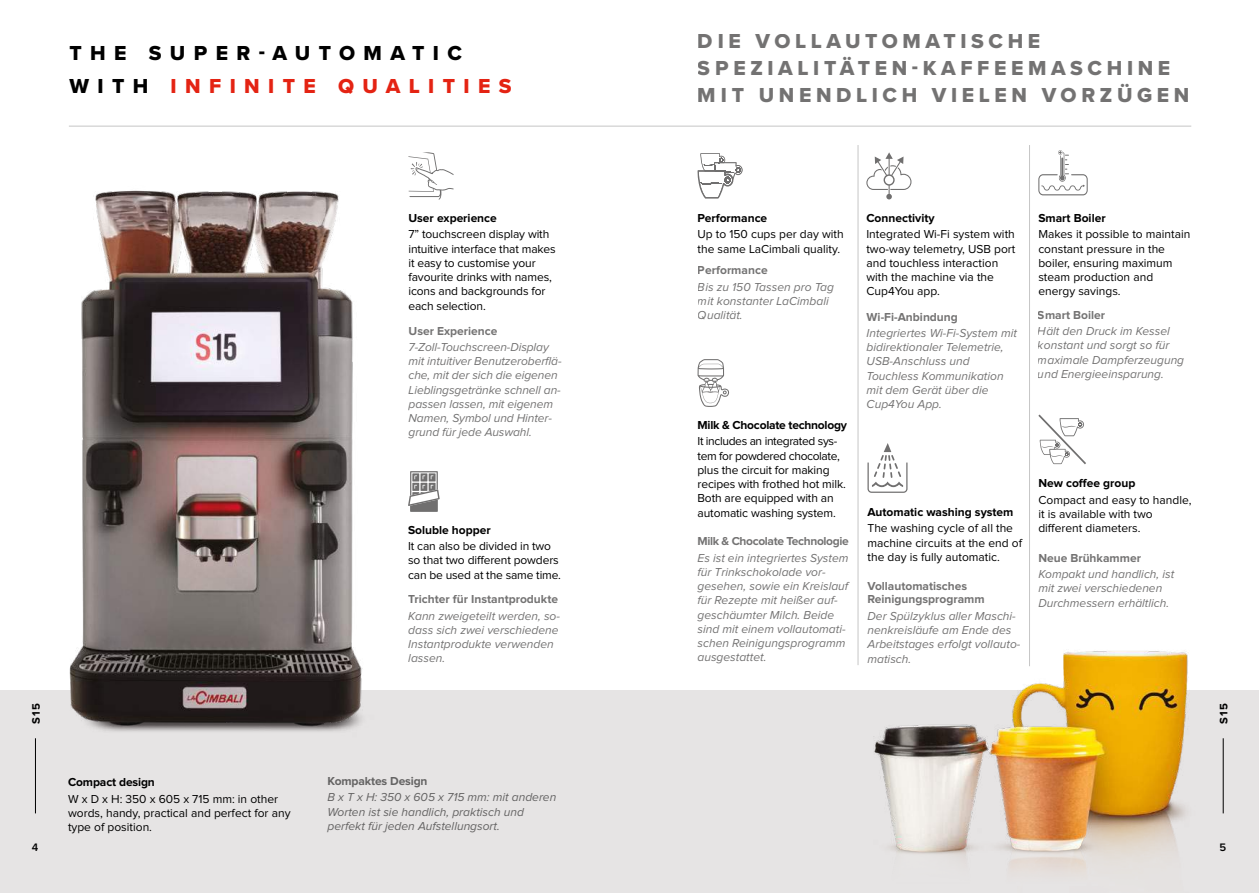
<style>
.page{position:relative;width:1259px;height:893px;background:#fff}
.page>*{position:absolute;margin:0;border:0;box-sizing:border-box;transform-origin:0 0}
.t1{font:21px/27px "Proxima Nova Extrabld";letter-spacing:.22em;color:#646363}
.t2{font:21px/33px "Proxima Nova Extrabld";letter-spacing:.4em;color:#000}
.t3{font:italic 12px/14.2px "Proxima Nova";color:#646363}
.t4{font:12px/14.2px "Proxima Nova";color:#000}
.t5{font:700 12px/13.5px "Proxima Nova";color:#646363}
.t6{font:700 12px "Proxima Nova";color:#000}
.t7{font:700 12px "Proxima Nova";letter-spacing:-.03em;color:#646363}
.t8{font:700 12px "Proxima Nova";letter-spacing:-.02em;color:#000}
.t9{font:700 11.25px "Proxima Nova";letter-spacing:.1em;color:#000}
.t10{font:600 11.25px "Proxima Nova";color:#000}
.s1{color:#e42313}
</style>
<div class="page">
<div style="left:0;top:690px;width:1259px;height:203px;background:#e6e4e4"></div>
<img style="left:69px;top:190px;width:294px;height:542px">
<img style="left:858px;top:605px;width:330px;height:267px">
<svg style="left:697px;top:359px;width:32px;height:48px"></svg>
<svg style="left:697px;top:153px;width:45px;height:46px"></svg>
<svg style="left:866px;top:152px;width:45px;height:47px"></svg>
<svg style="left:408px;top:471px;width:32px;height:41px"></svg>
<svg style="left:408px;top:152px;width:45px;height:47px"></svg>
<svg style="left:867px;top:443px;width:40px;height:50px"></svg>
<svg style="left:1038px;top:150px;width:49px;height:45px"></svg>
<svg style="left:1038px;top:414px;width:48px;height:50px"></svg>
<hr style="left:857px;top:145px;width:1px;height:520px;background:#c6c6c6">
<hr style="left:69px;top:126px;width:1122px;height:1px;background:#c6c6c6">
<hr style="left:1029px;top:145px;width:1px;height:521px;background:#c6c6c6">
<hr style="left:35px;top:738px;width:1px;height:75px;background:#000">
<hr style="left:1222px;top:738px;width:1px;height:75px;background:#000">
<h1 class="t2" style="left:69px;top:36px;width:444px">THE SUPER-AUTOMATIC<br>WITH <span class="s1">INFINITE QUALITIES</span></h1>
<h1 class="t1" style="left:698px;top:28px;width:493px">DIE VOLLAUTOMATISCHE<br>SPEZIALITÄTEN-KAFFEEMASCHINE<br>MIT UNENDLICH VIELEN VORZÜGEN</h1>
<p class="t9" style="left:30px;top:724px;width:22px;rotate:-90deg">S15</p>
<p class="t10" style="left:32px;top:841px;width:8px">4</p>
<p class="t6" style="left:68px;top:776px;width:88px">Compact design</p>
<p class="t4" style="left:68px;top:792px;width:224px">W x D x H: 350 x 605 x 715 mm: in other words, handy, practical and perfect for any type of position.</p>
<p class="t6" style="left:408px;top:211px;width:90px">User experience</p>
<p class="t4" style="left:408px;top:227px;width:149px">7” touchscreen display with intuitive interface that makes it easy to customise your favourite drinks with names, icons and backgrounds for each selection.</p>
<p class="t5" style="left:408px;top:324px;width:90px">User Experience</p>
<p class="t3" style="left:408px;top:340px;width:155px">7-Zoll-Touchscreen-Display mit intuitiver Benutzeroberflä&shy;che, mit der sich die eigenen<br>Lieblingsgetränke schnell an&shy;passen lassen, mit eigenem<br>Namen, Symbol und Hinter&shy;grund für jede Auswahl.</p>
<p class="t6" style="left:866px;top:211px;width:70px">Connectivity</p>
<p class="t4" style="left:866px;top:227px;width:150px">Integrated Wi-Fi system with two-way telemetry, USB port and touchless interaction with the machine via the<br>Cup4You app.</p>
<p class="t6" style="left:1038px;top:211px;width:69px">Smart Boiler</p>
<p class="t4" style="left:1038px;top:227px;width:154px">Makes it possible to maintain constant pressure in the boiler, ensuring maximum steam production and energy savings.</p>
<p class="t6" style="left:697px;top:211px;width:71px">Performance</p>
<p class="t4" style="left:697px;top:227px;width:148px">Up to 150 cups per day with the same LaCimbali quality.</p>
<p class="t5" style="left:698px;top:264px;width:71px">Performance</p>
<p class="t3" style="left:698px;top:280px;width:137px">Bis zu 150 Tassen pro Tag mit konstanter LaCimbali<br>Qualität.</p>
<p class="t5" style="left:1037px;top:308px;width:69px">Smart Boiler</p>
<p class="t3" style="left:1037px;top:324px;width:148px">Hält den Druck im Kessel konstant und sorgt so für maximale Dampferzeugung und Energieeinsparung.</p>
<p class="t5" style="left:866px;top:310px;width:93px">Wi-Fi-Anbindung</p>
<p class="t3" style="left:866px;top:326px;width:152px">Integriertes Wi-Fi-System mit bidirektionaler Telemetrie,<br>USB-Anschluss und<br>Touchless Kommunikation mit dem Gerät über die<br>Cup4You App.</p>
<p class="t8" style="left:697px;top:418px;width:151px">Milk &amp; Chocolate technology</p>
<p class="t4" style="left:697px;top:435px;width:150px">It includes an integrated sys&shy;tem for powdered chocolate, plus the circuit for making recipes with frothed hot milk.<br>Both are equipped with an automatic washing system.</p>
<p class="t7" style="left:697px;top:534px;width:153px">Milk &amp; Chocolate Technologie</p>
<p class="t3" style="left:697px;top:551px;width:152px">Es ist ein integriertes System für Trinkschokolade vor&shy;gesehen, sowie ein Kreislauf für Rezepte mit heißer auf&shy;geschäumter Milch. Beide sind mit einem vollautomati&shy;schen Reinigungsprogramm ausgestattet.</p>
<p class="t6" style="left:1038px;top:476px;width:98px">New coffee group</p>
<p class="t4" style="left:1038px;top:493px;width:155px">Compact and easy to handle, it is available with two</p>
<p class="t6" style="left:867px;top:505px;width:147px">Automatic washing system</p>
<p class="t4" style="left:867px;top:521px;width:156px">The washing cycle of all the machine circuits at the end of the day is fully automatic.</p>
<p class="t6" style="left:408px;top:523px;width:84px">Soluble hopper</p>
<p class="t4" style="left:1038px;top:521px;width:104px">different diameters.</p>
<p class="t4" style="left:408px;top:539px;width:154px">It can also be divided in two so that two different powders can be used at the same time.</p>
<p class="t5" style="left:1038px;top:551px;width:104px">Neue Brühkammer</p>
<p class="t3" style="left:1038px;top:567px;width:137px">Kompakt und handlich, ist mit zwei verschiedenen<br>Durchmessern erhältlich.</p>
<p class="t5" style="left:867px;top:579px;width:119px">Vollautomatisches<br>Reinigungsprogramm</p>
<p class="t3" style="left:867px;top:609px;width:154px">Der Spülzyklus aller Maschi&shy;nenkreisläufe am Ende des<br>Arbeitstages erfolgt vollauto&shy;matisch.</p>
<p class="t5" style="left:408px;top:593px;width:151px">Trichter für Instantprodukte</p>
<p class="t3" style="left:408px;top:609px;width:153px">Kann zweigeteilt werden, so&shy;dass sich zwei verschiedene<br>Instantprodukte verwenden lassen.</p>
<p class="t5" style="left:327px;top:775px;width:102px">Kompaktes Design</p>
<p class="t3" style="left:327px;top:791px;width:230px">B x T x H: 350 x 605 x 715 mm: mit anderen<br>Worten ist sie handlich, praktisch und perfekt für jeden Aufstellungsort.</p>
<p class="t9" style="left:1217px;top:724px;width:22px;rotate:-90deg">S15</p>
<p class="t10" style="left:1219px;top:841px;width:8px">5</p>
</div>
